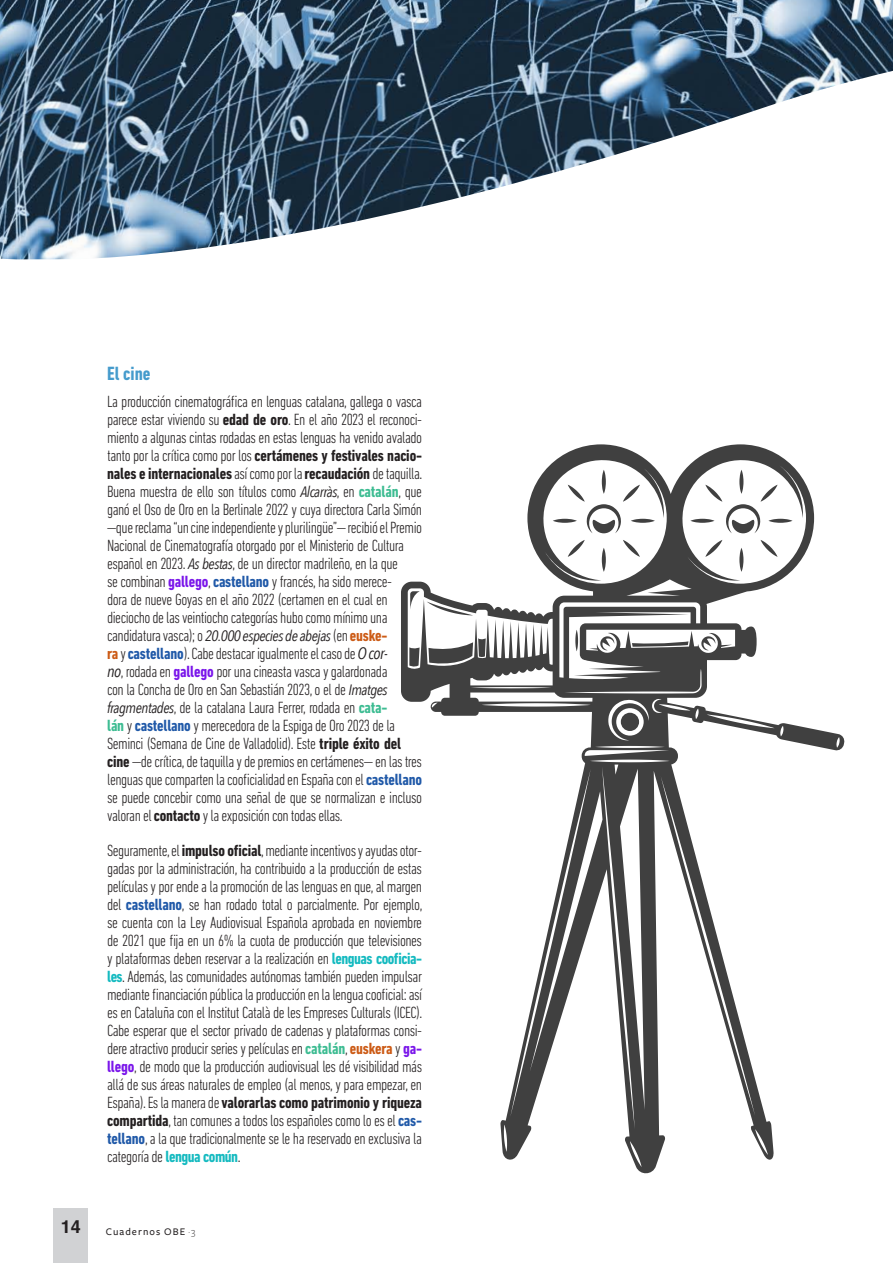
<style>
.page{position:relative;width:893px;height:1263px;background:#fff}
.page>*{position:absolute;margin:0;border:0;box-sizing:border-box;transform-origin:0 0}
.t1{font:700 condensed 19.5px "DIN Next LT Pro";color:#459bcc}
.t2{font:700 18px "Helvetica";color:#231f20}
.t3{font:300 condensed 16.5px/18px "DIN Next LT Pro";letter-spacing:-.03em;color:#231f20}
.t4{font:500 10.5px "Freight Sans";letter-spacing:.1em;color:#231f20}
.s1{font-weight:700}
.s2{font-family:"Avenir Next Condensed";font-weight:400;font-style:italic;font-stretch:normal;font-size:15px}
.s3{font-weight:700;color:#3dbc92}
.s4{font-weight:700;color:#7a16ea}
.s5{font-weight:700;color:#2059a8}
.s6{font-weight:700;color:#cc5b16}
.s7{font-family:"Avenir Next Condensed";font-weight:400;font-style:italic;font-stretch:normal}
.s8{font-weight:700;color:#14bac0}
.s9{font-weight:300}
</style>
<div class="page">
<div style="left:54px;top:1208px;width:34px;height:55px;background:#d1d2d4"></div>
<img style="left:0;top:0;width:893px;height:259px">
<svg style="left:401px;top:444px;width:444px;height:730px"></svg>
<svg style="left:600px;top:636px;width:14px;height:14px"></svg>
<svg style="left:701px;top:636px;width:14px;height:14px"></svg>
<svg style="left:690px;top:470px;width:102px;height:63px"></svg>
<svg style="left:553px;top:470px;width:102px;height:63px"></svg>
<div style="left:621px;top:713px;width:18px;height:18px;background:#404040;border-radius:50%"></div>
<svg style="left:409px;top:647px;width:11px;height:21px"></svg>
<svg style="left:428px;top:638px;width:58px;height:29px"></svg>
<svg style="left:632px;top:641px;width:56px;height:6px"></svg>
<svg style="left:575px;top:630px;width:3px;height:21px"></svg>
<svg style="left:427px;top:601px;width:46px;height:14px"></svg>
<svg style="left:410px;top:591px;width:10px;height:18px"></svg>
<p class="t1" style="left:107px;top:363px;width:45px">El cine</p>
<p class="t3" style="left:107px;top:392px;width:317px">La producción cinematográfica en lenguas catalana, gallega o vasca parece estar viviendo su <span class="s1">edad de oro</span>. En el año 2023 el reconoci&shy;miento a algunas cintas rodadas en estas lenguas ha venido avalado tanto por la crítica como por los <span class="s1">certámenes y festivales nacio&shy;nales e internacionales</span> así como por la <span class="s1">recaudación</span> de taquilla.<br>Buena muestra de ello son títulos como <span class="s2">Alcarràs</span>, en <span class="s3">catalán</span>, que ganó el Oso de Oro en la Berlinale 2022 y cuya directora Carla Simón —que reclama “un cine independiente y plurilingüe”— recibió el Premio Nacional de Cinematografía otorgado por el Ministerio de Cultura español en 2023. <span class="s2">As bestas</span>, de un director madrileño, en la que<br>se combinan <span class="s4">gallego</span>, <span class="s5">castellano</span> y francés, ha sido merece-<br>dora de nueve Goyas en el año 2022 (certamen en el cual en dieciocho de las veintiocho categorías hubo como mínimo una candidatura vasca); o <span class="s2">20.000 especies de abejas</span> (en <span class="s6">euske-<br>ra</span> y <span class="s5">castellano</span>). Cabe destacar igualmente el caso de <span class="s7">O cor-<br>no</span>, rodada en <span class="s4">gallego</span> por una cineasta vasca y galardonada<br>con la Concha de Oro en San Sebastián 2023, o el de <span class="s2">Imatges fragmentades</span>, de la catalana Laura Ferrer, rodada en <span class="s3">cata-<br>lán</span> y <span class="s5">castellano</span> y merecedora de la Espiga de Oro 2023 de la Seminci (Semana de Cine de Valladolid). Este <span class="s1">triple éxito del cine</span> —de crítica, de taquilla y de premios en certámenes— en las tres lenguas que comparten la cooficialidad en España con el <span class="s5">castellano </span>se puede concebir como una señal de que se normalizan e incluso valoran el <span class="s1">contacto</span> y la exposición con todas ellas.</p>
<p class="t3" style="left:107px;top:841px;width:317px;text-align:justify">Seguramente, el <span class="s1">impulso oficial</span>, mediante incentivos y ayudas otor&shy;gadas por la administración, ha contribuido a la producción de estas películas y por ende a la promoción de las lenguas en que, al margen del <span class="s5">castellano</span>, se han rodado total o parcialmente. Por ejemplo, se cuenta con la Ley Audiovisual Española aprobada en noviembre de 2021 que fija en un 6% la cuota de producción que televisiones y plataformas deben reservar a la realización en <span class="s8">lenguas cooficia&shy;les</span>. Además, las comunidades autónomas también pueden impulsar mediante financiación pública la producción en la lengua cooficial: así es en Cataluña con el Institut Català de les Empreses Culturals (ICEC).<br>Cabe esperar que el sector privado de cadenas y plataformas consi&shy;dere atractivo producir series y películas en <span class="s3">catalán</span>, <span class="s6">euskera</span> y <span class="s4">ga&shy;llego</span>, de modo que la producción audiovisual les dé visibilidad más allá de sus áreas naturales de empleo (al menos, y para empezar, en España). Es la manera de <span class="s1">valorarlas como patrimonio y riqueza compartida</span>, tan comunes a todos los españoles como lo es el <span class="s5">cas&shy;tellano</span>, a la que tradicionalmente se le ha reservado en exclusiva la categoría de <span class="s8">lengua común</span>.</p>
<p class="t2" style="left:61px;top:1216px;width:22px">14</p>
<p class="t4" style="left:106px;top:1226px;width:91px">Cuadernos OBE <span class="s9">·3</span></p>
</div>
